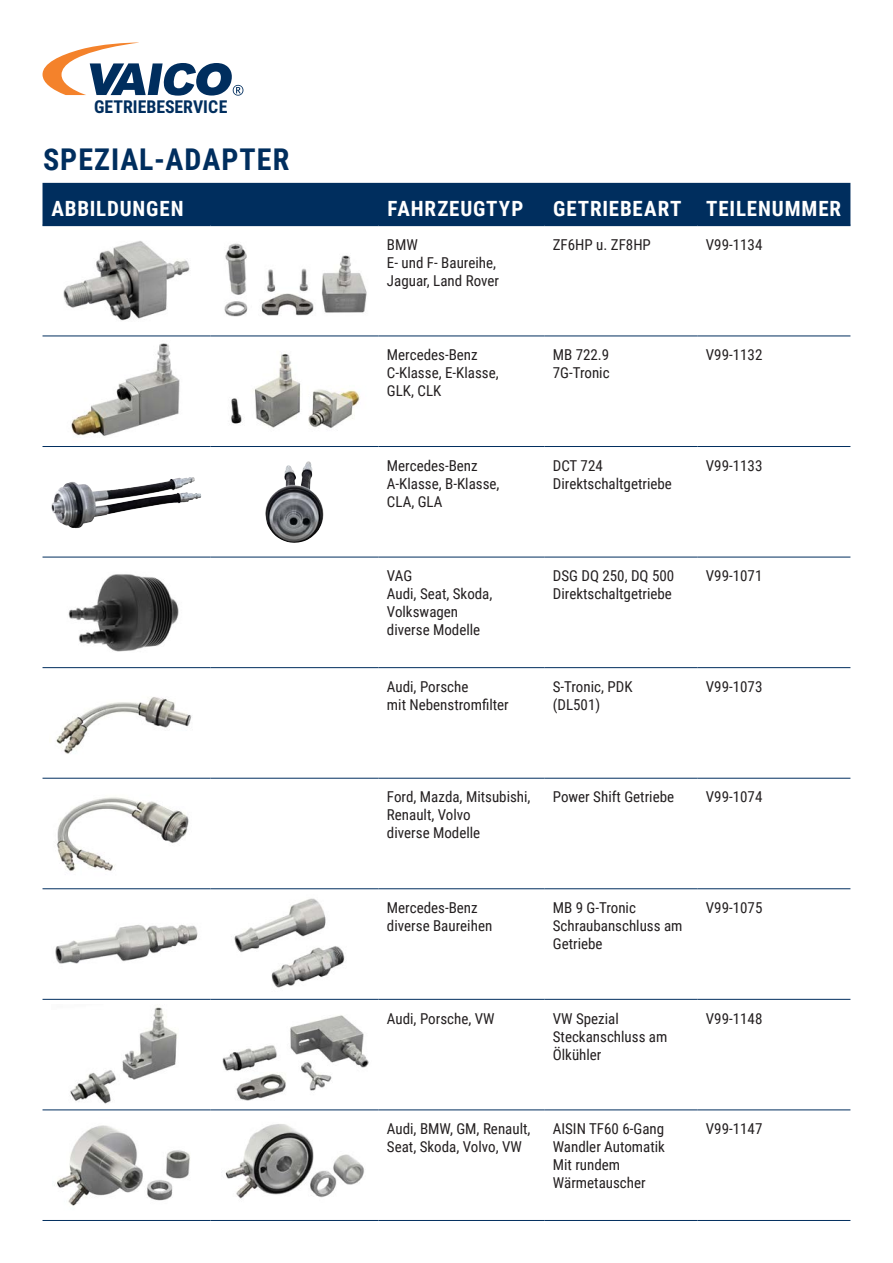
<style>
.page{position:relative;width:893px;height:1263px;background:#fff}
.page>*{position:absolute;margin:0;border:0;box-sizing:border-box;transform-origin:0 0}
.t1{font:700 30px "Roboto Condensed";letter-spacing:.035em;color:#002e5e}
.t2{font:700 21px "Roboto Condensed";letter-spacing:.04em;color:#fff}
.t3{font:700 17.7px "Roboto Condensed";color:#002e5e}
.t4{font:15px/18px "Roboto Condensed";color:#231f20}
</style>
<div class="page">
<div style="left:43px;top:183px;width:807px;height:42px;background:#002e5e"></div>
<hr style="left:43px;top:225px;width:167px;height:1px;background:#002e5e">
<hr style="left:210px;top:225px;width:168px;height:1px;background:#002e5e">
<hr style="left:378px;top:225px;width:166px;height:1px;background:#002e5e">
<hr style="left:544px;top:225px;width:153px;height:1px;background:#002e5e">
<hr style="left:697px;top:225px;width:153px;height:1px;background:#002e5e">
<hr style="left:43px;top:336px;width:167px;height:1px;background:#002e5e">
<hr style="left:210px;top:336px;width:168px;height:1px;background:#002e5e">
<hr style="left:378px;top:336px;width:166px;height:1px;background:#002e5e">
<hr style="left:544px;top:336px;width:153px;height:1px;background:#002e5e">
<hr style="left:697px;top:336px;width:153px;height:1px;background:#002e5e">
<hr style="left:43px;top:446px;width:167px;height:1px;background:#002e5e">
<hr style="left:210px;top:446px;width:168px;height:1px;background:#002e5e">
<hr style="left:378px;top:446px;width:166px;height:1px;background:#002e5e">
<hr style="left:544px;top:446px;width:153px;height:1px;background:#002e5e">
<hr style="left:697px;top:446px;width:153px;height:1px;background:#002e5e">
<hr style="left:43px;top:557px;width:167px;height:1px;background:#002e5e">
<hr style="left:210px;top:557px;width:168px;height:1px;background:#002e5e">
<hr style="left:378px;top:557px;width:166px;height:1px;background:#002e5e">
<hr style="left:544px;top:557px;width:153px;height:1px;background:#002e5e">
<hr style="left:697px;top:557px;width:153px;height:1px;background:#002e5e">
<hr style="left:43px;top:667px;width:167px;height:1px;background:#002e5e">
<hr style="left:210px;top:667px;width:168px;height:1px;background:#002e5e">
<hr style="left:378px;top:667px;width:166px;height:1px;background:#002e5e">
<hr style="left:544px;top:667px;width:153px;height:1px;background:#002e5e">
<hr style="left:697px;top:667px;width:153px;height:1px;background:#002e5e">
<hr style="left:43px;top:778px;width:167px;height:1px;background:#002e5e">
<hr style="left:210px;top:778px;width:168px;height:1px;background:#002e5e">
<hr style="left:378px;top:778px;width:166px;height:1px;background:#002e5e">
<hr style="left:544px;top:778px;width:153px;height:1px;background:#002e5e">
<hr style="left:697px;top:778px;width:153px;height:1px;background:#002e5e">
<hr style="left:43px;top:888px;width:167px;height:1px;background:#002e5e">
<hr style="left:210px;top:888px;width:168px;height:1px;background:#002e5e">
<hr style="left:378px;top:888px;width:166px;height:1px;background:#002e5e">
<hr style="left:544px;top:888px;width:153px;height:1px;background:#002e5e">
<hr style="left:697px;top:888px;width:153px;height:1px;background:#002e5e">
<hr style="left:43px;top:999px;width:167px;height:1px;background:#002e5e">
<hr style="left:210px;top:999px;width:168px;height:1px;background:#002e5e">
<hr style="left:378px;top:999px;width:166px;height:1px;background:#002e5e">
<hr style="left:544px;top:999px;width:153px;height:1px;background:#002e5e">
<hr style="left:697px;top:999px;width:153px;height:1px;background:#002e5e">
<hr style="left:43px;top:1109px;width:167px;height:1px;background:#002e5e">
<hr style="left:210px;top:1109px;width:168px;height:1px;background:#002e5e">
<hr style="left:378px;top:1109px;width:166px;height:1px;background:#002e5e">
<hr style="left:544px;top:1109px;width:153px;height:1px;background:#002e5e">
<hr style="left:697px;top:1109px;width:153px;height:1px;background:#002e5e">
<hr style="left:43px;top:1220px;width:167px;height:1px;background:#002e5e">
<hr style="left:210px;top:1220px;width:168px;height:1px;background:#002e5e">
<hr style="left:378px;top:1220px;width:166px;height:1px;background:#002e5e">
<hr style="left:544px;top:1220px;width:153px;height:1px;background:#002e5e">
<hr style="left:697px;top:1220px;width:153px;height:1px;background:#002e5e">
<img style="left:63px;top:241px;width:127px;height:80px">
<img style="left:224px;top:243px;width:143px;height:74px">
<img style="left:71px;top:343px;width:109px;height:93px">
<img style="left:231px;top:354px;width:129px;height:74px">
<img style="left:51px;top:477px;width:151px;height:52px">
<img style="left:265px;top:461px;width:59px;height:82px">
<img style="left:68px;top:574px;width:111px;height:78px">
<img style="left:56px;top:697px;width:136px;height:57px">
<img style="left:57px;top:797px;width:132px;height:74px">
<img style="left:55px;top:924px;width:143px;height:40px">
<img style="left:234px;top:898px;width:111px;height:90px">
<img style="left:70px;top:1007px;width:107px;height:97px">
<img style="left:222px;top:1015px;width:147px;height:86px">
<img style="left:57px;top:1125px;width:133px;height:81px">
<img style="left:225px;top:1124px;width:139px;height:75px">
<svg style="left:43px;top:43px;width:200px;height:53px"></svg>
<p class="t3" style="left:94px;top:95px;width:135px">GETRIEBESERVICE</p>
<h1 class="t1" style="left:43px;top:138px;width:248px">SPEZIAL-ADAPTER</h1>
<h2 class="t2" style="left:51px;top:194px;width:134px">ABBILDUNGEN</h2>
<h2 class="t2" style="left:387px;top:194px;width:137px">FAHRZEUGTYP</h2>
<h2 class="t2" style="left:553px;top:194px;width:289px">GETRIEBEART TEILENUMMER</h2>
<p class="t4" style="left:387px;top:235px;width:114px">BMW<br>E- und F- Baureihe,<br>Jaguar, Land Rover</p>
<p class="t4" style="left:553px;top:235px;width:100px">ZF6HP u. ZF8HP</p>
<p class="t4" style="left:706px;top:235px;width:58px">V99-1134</p>
<p class="t4" style="left:387px;top:345px;width:113px">Mercedes-Benz<br>C-Klasse, E-Klasse,<br>GLK, CLK</p>
<p class="t4" style="left:553px;top:345px;width:58px">MB 722.9<br>7G-Tronic</p>
<p class="t4" style="left:706px;top:345px;width:58px">V99-1132</p>
<p class="t4" style="left:387px;top:456px;width:114px">Mercedes-Benz<br>A-Klasse, B-Klasse,<br>CLA, GLA</p>
<p class="t4" style="left:553px;top:456px;width:121px">DCT 724<br>Direktschaltgetriebe</p>
<p class="t4" style="left:706px;top:456px;width:58px">V99-1133</p>
<p class="t4" style="left:387px;top:566px;width:107px">VAG<br>Audi, Seat, Skoda,<br>Volkswagen diverse Modelle</p>
<p class="t4" style="left:553px;top:566px;width:123px">DSG DQ 250, DQ 500<br>Direktschaltgetriebe</p>
<p class="t4" style="left:706px;top:566px;width:58px">V99-1071</p>
<p class="t4" style="left:387px;top:677px;width:123px">Audi, Porsche<br>mit Nebenstromfilter</p>
<p class="t4" style="left:553px;top:677px;width:81px">S-Tronic, PDK (DL501)</p>
<p class="t4" style="left:706px;top:677px;width:58px">V99-1073</p>
<p class="t4" style="left:387px;top:787px;width:145px">Ford, Mazda, Mitsubishi,<br>Renault, Volvo<br>diverse Modelle</p>
<p class="t4" style="left:553px;top:787px;width:123px">Power Shift Getriebe</p>
<p class="t4" style="left:706px;top:787px;width:58px">V99-1074</p>
<p class="t4" style="left:387px;top:898px;width:107px">Mercedes-Benz diverse Baureihen</p>
<p class="t4" style="left:553px;top:898px;width:131px">MB 9 G-Tronic<br>Schraubanschluss am<br>Getriebe</p>
<p class="t4" style="left:706px;top:898px;width:58px">V99-1075</p>
<p class="t4" style="left:387px;top:1009px;width:109px">Audi, Porsche, VW</p>
<p class="t4" style="left:553px;top:1009px;width:116px">VW Spezial<br>Steckanschluss am<br>Ölkühler</p>
<p class="t4" style="left:706px;top:1009px;width:58px">V99-1148</p>
<p class="t4" style="left:387px;top:1119px;width:145px">Audi, BMW, GM, Renault,<br>Seat, Skoda, Volvo, VW</p>
<p class="t4" style="left:553px;top:1119px;width:114px">AISIN TF60 6-Gang<br>Wandler Automatik<br>Mit rundem<br>Wärmetauscher</p>
<p class="t4" style="left:706px;top:1119px;width:58px">V99-1147</p>
</div>
